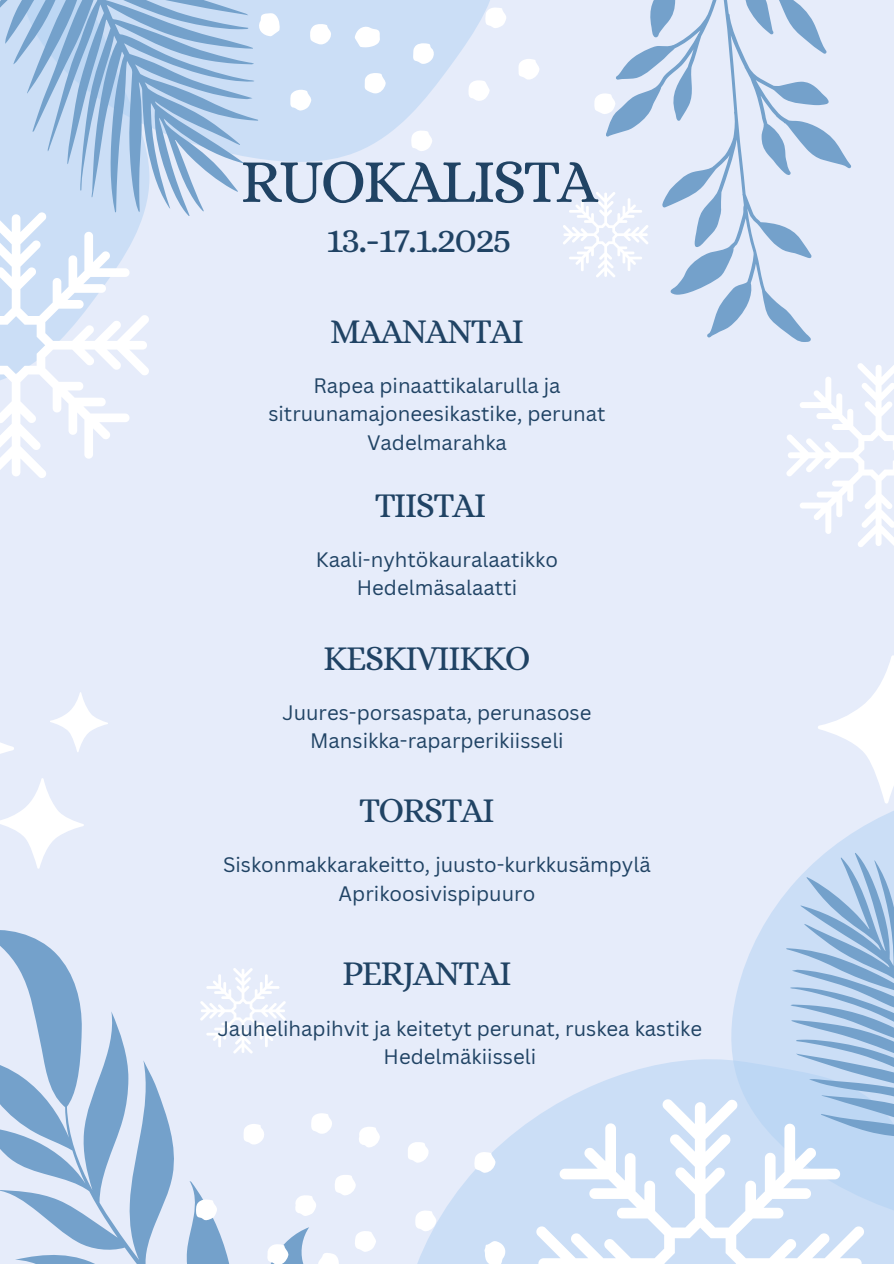
<style>
.page{position:relative;width:894px;height:1264px;background:#fff}
.page>*{position:absolute;margin:0;border:0;box-sizing:border-box;transform-origin:0 0}
.t1{font:62.1px "Alice";letter-spacing:-.05em;color:#204364}
.t2{font:39.6px "Alice";letter-spacing:-.05em;color:#204364}
.t3{font:35.1px "Alice";letter-spacing:-.05em;color:#204364}
.t4{font:20.4px/28.5px "Canva Sans";color:#204364;text-align:center}
</style>
<div class="page">
<div style="left:0;top:0;width:893px;height:1263px;background:#e6ecfa"></div>
<svg style="left:463px;top:1059px;width:430px;height:204px;fill:#cbdef6"></svg>
<svg style="left:728px;top:893px;width:165px;height:341px;fill:#cbdef6"></svg>
<svg style="left:258px;top:0;width:232px;height:162px;fill:#cbdef6"></svg>
<svg style="left:0;top:930px;width:463px;height:333px"></svg>
<svg style="left:606px;top:0;width:244px;height:342px"></svg>
<svg style="left:0;top:0;width:258px;height:216px;background:#adc9e6"></svg>
<svg style="left:0;top:212px;width:149px;height:266px"></svg>
<svg style="left:535px;top:1099px;width:328px;height:164px;background:#d9e7f8"></svg>
<svg style="left:200px;top:967px;width:85px;height:86px"></svg>
<svg style="left:563px;top:192px;width:85px;height:85px"></svg>
<svg style="left:786px;top:363px;width:107px;height:184px"></svg>
<svg style="left:484px;top:1240px;width:21px;height:23px"></svg>
<svg style="left:318px;top:1252px;width:21px;height:11px"></svg>
<svg style="left:196px;top:1199px;width:21px;height:21px"></svg>
<svg style="left:294px;top:1194px;width:22px;height:22px"></svg>
<svg style="left:474px;top:1151px;width:22px;height:21px"></svg>
<svg style="left:334px;top:1174px;width:22px;height:21px"></svg>
<svg style="left:358px;top:1126px;width:22px;height:21px"></svg>
<svg style="left:311px;top:1113px;width:21px;height:21px"></svg>
<svg style="left:415px;top:1210px;width:21px;height:21px"></svg>
<svg style="left:355px;top:1230px;width:21px;height:21px"></svg>
<svg style="left:407px;top:1141px;width:21px;height:21px"></svg>
<svg style="left:267px;top:1243px;width:21px;height:20px"></svg>
<svg style="left:243px;top:1123px;width:22px;height:21px"></svg>
<svg style="left:258px;top:13px;width:22px;height:23px"></svg>
<svg style="left:354px;top:26px;width:26px;height:22px"></svg>
<svg style="left:468px;top:80px;width:21px;height:22px"></svg>
<svg style="left:413px;top:43px;width:21px;height:21px"></svg>
<svg style="left:485px;top:7px;width:21px;height:22px"></svg>
<svg style="left:364px;top:73px;width:22px;height:21px"></svg>
<svg style="left:518px;top:59px;width:21px;height:21px"></svg>
<svg style="left:290px;top:89px;width:21px;height:22px"></svg>
<svg style="left:594px;top:93px;width:21px;height:21px"></svg>
<svg style="left:411px;top:130px;width:21px;height:21px"></svg>
<svg style="left:310px;top:24px;width:21px;height:20px"></svg>
<svg style="left:0;top:692px;width:108px;height:176px"></svg>
<svg style="left:786px;top:655px;width:107px;height:557px"></svg>
<p class="t1" style="left:240px;top:145px;width:359px">RUOKALISTA</p>
<p class="t2" style="left:326px;top:216px;width:187px">13.-17.1.2025</p>
<p class="t3" style="left:329px;top:311px;width:196px">MAANANTAI</p>
<p class="t4" style="left:268px;top:370px;width:338px">Rapea pinaattikalarulla ja sitruunamajoneesikastike, perunat</p>
<p class="t4" style="left:367px;top:427px;width:141px">Vadelmarahka</p>
<h2 class="t3" style="left:374px;top:485px;width:113px">TIISTAI</h2>
<h3 class="t4" style="left:316px;top:545px;width:243px">Kaali-nyhtökauralaatikko</h3>
<p class="t4" style="left:357px;top:573px;width:162px">Hedelmäsalaatti</p>
<p class="t3" style="left:323px;top:638px;width:209px">KESKIVIIKKO</p>
<p class="t4" style="left:282px;top:697px;width:310px">Juures-porsaspata, perunasose</p>
<p class="t4" style="left:310px;top:725px;width:255px">Mansikka-raparperikiisseli</p>
<p class="t3" style="left:359px;top:790px;width:137px">TORSTAI</p>
<h3 class="t4" style="left:223px;top:850px;width:429px">Siskonmakkarakeitto, juusto-kurkkusämpylä</h3>
<p class="t4" style="left:338px;top:878px;width:198px">Aprikoosivispipuuro</p>
<h1 class="t3" style="left:342px;top:952px;width:171px">PERJANTAI</h1>
<p class="t4" style="left:218px;top:1013px;width:486px">Jauhelihapihvit ja keitetyt perunat, ruskea kastike</p>
<h3 class="t4" style="left:383px;top:1041px;width:154px">Hedelmäkiisseli</h3>
</div>
